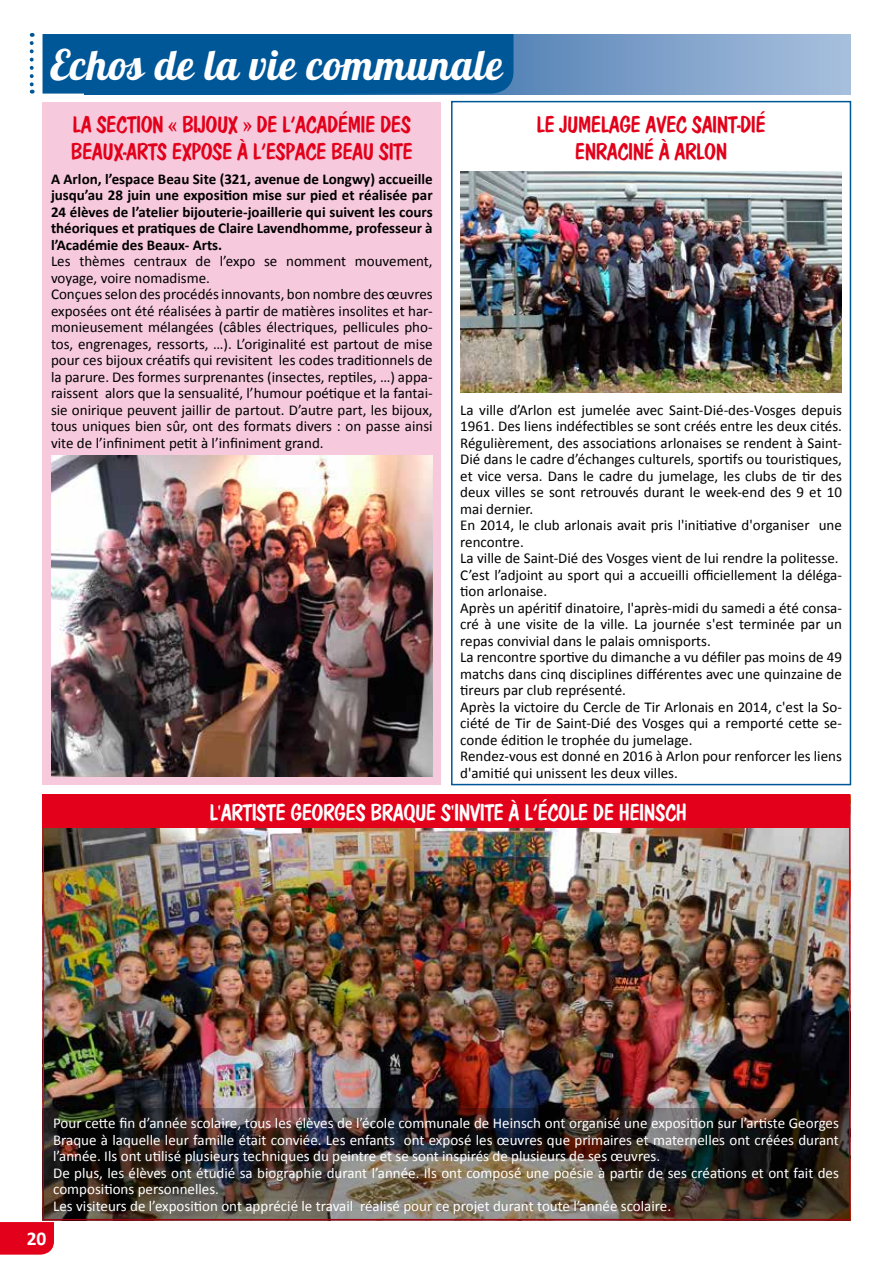
<style>
.page{position:relative;width:893px;height:1263px;background:#fff}
.page>*{position:absolute;margin:0;border:0;box-sizing:border-box;transform-origin:0 0}
.t1{font:41.85px "Lobster 1.4";letter-spacing:.02em;color:#fff}
.t2{font:22.65px "Dom Casual";letter-spacing:-.025em;color:#fff}
.t3{font:22.5px/27px "Dom Casual";letter-spacing:-.025em;color:#e2001a}
.t4{font:700 19.5px "Calibri";color:#fff}
.t5{font:15px/16.5px "Calibri";color:#000}
.t6{font:15px/16.5px "Calibri";color:#fff}
.t7{font:700 15px/16.5px "Calibri";color:#000;text-align:justify}
</style>
<div class="page">
<svg style="left:513px;top:35px;width:337px;height:59px;background:#81a3cb"></svg>
<svg style="left:30px;top:43px;width:4px;height:51px"></svg>
<div style="left:43px;top:34px;width:470px;height:60px;background:#005798"></div>
<div style="left:43px;top:102px;width:398px;height:682px;background:#f7c9dd"></div>
<div style="left:451px;top:101px;width:400px;height:684px;border:2px solid #005798"></div>
<img style="left:460px;top:171px;width:382px;height:221px">
<img style="left:46px;top:828px;width:801px;height:280px">
<img style="left:51px;top:455px;width:382px;height:321px">
<div style="left:43px;top:795px;width:807px;height:33px;background:#e2001a"></div>
<img style="left:43px;top:1108px;width:807px;height:112px">
<div style="left:0;top:1222px;width:54px;height:32px;background:#e2001a"></div>
<h1 class="t1" style="left:50px;top:38px;width:454px">Echos de la vie communale</h1>
<h3 class="t3" style="left:71px;top:111px;width:344px">LA SECTION « BIJOUX » DE L’ACADÉMIE DES<br>BEAUX-ARTS EXPOSE À L’ESPACE BEAU SITE</h3>
<p class="t7" style="left:51px;top:170px;width:383px">A Arlon, l’espace Beau Site (321, avenue de Longwy) accueille jusqu’au 28 juin une exposition mise sur pied et réalisée par 24 élèves de l’atelier bijouterie-joaillerie qui suivent les cours théoriques et pratiques de Claire Lavendhomme, professeur à l’Académie des Beaux- Arts.</p>
<p class="t5" style="left:51px;top:253px;width:383px">Les thèmes centraux de l’expo se nomment mouvement, voyage, voire nomadisme.<br>Conçues selon des procédés innovants, bon nombre des œuvres exposées ont été réalisées à partir de matières insolites et har&shy;monieusement mélangées (câbles électriques, pellicules pho&shy;tos, engrenages, ressorts, …). L’originalité est partout de mise pour ces bijoux créatifs qui revisitent les codes traditionnels de la parure. Des formes surprenantes (insectes, reptiles, …) appa&shy;raissent alors que la sensualité, l’humour poétique et la fantai&shy;sie onirique peuvent jaillir de partout. D’autre part, les bijoux, tous uniques bien sûr, ont des formats divers : on passe ainsi vite de l’infiniment petit à l’infiniment grand.</p>
<h3 class="t3" style="left:536px;top:111px;width:231px;text-align:center">LE JUMELAGE AVEC SAINT-DIÉ<br>ENRACINÉ À ARLON</h3>
<p class="t5" style="left:460px;top:401px;width:383px">La ville d’Arlon est jumelée avec Saint-Dié-des-Vosges depuis 1961. Des liens indéfectibles se sont créés entre les deux cités.<br>Régulièrement, des associations arlonaises se rendent à Saint-Dié dans le cadre d’échanges culturels, sportifs ou touristiques, et vice versa. Dans le cadre du jumelage, les clubs de tir des deux villes se sont retrouvés durant le week-end des 9 et 10 mai dernier.<br>En 2014, le club arlonais avait pris l'initiative d'organiser une rencontre.<br>La ville de Saint-Dié des Vosges vient de lui rendre la politesse.<br>C’est l’adjoint au sport qui a accueilli officiellement la déléga&shy;tion arlonaise.<br>Après un apéritif dinatoire, l'après-midi du samedi a été consa&shy;cré à une visite de la ville. La journée s'est terminée par un repas convivial dans le palais omnisports.<br>La rencontre sportive du dimanche a vu défiler pas moins de 49 matchs dans cinq disciplines différentes avec une quinzaine de tireurs par club représenté.<br>Après la victoire du Cercle de Tir Arlonais en 2014, c'est la So&shy;ciété de Tir de Saint-Dié des Vosges qui a remporté cette se&shy;conde édition le trophée du jumelage.<br>Rendez-vous est donné en 2016 à Arlon pour renforcer les liens d'amitié qui unissent les deux villes.</p>
<h2 class="t2" style="left:209px;top:798px;width:22px">L'ARTISTE</h2>
<h2 class="t2" style="left:290px;top:798px;width:12px">GEORGES</h2>
<h2 class="t2" style="left:370px;top:798px;width:93px">BRAQUE S'INVITE</h2>
<h2 class="t2" style="left:509px;top:798px;width:177px">À L’ÉCOLE DE HEINSCH</h2>
<p class="t6" style="left:53px;top:1115px;width:787px">Pour cette fin d’année scolaire, tous les élèves de l’école communale de Heinsch ont organisé une exposition sur l’artiste Georges Braque à laquelle leur famille était conviée. Les enfants ont exposé les œuvres que primaires et maternelles ont créées durant l’année. Ils ont utilisé plusieurs techniques du peintre et se sont inspirés de plusieurs de ses œuvres.<br>De plus, les élèves ont étudié sa biographie durant l’année. Ils ont composé une poésie à partir de ses créations et ont fait des compositions personnelles.<br>Les visiteurs de l’exposition ont apprécié le travail réalisé pour ce projet durant toute l’année scolaire.</p>
<h3 class="t4" style="left:27px;top:1226px;width:21px">20</h3>
</div>
